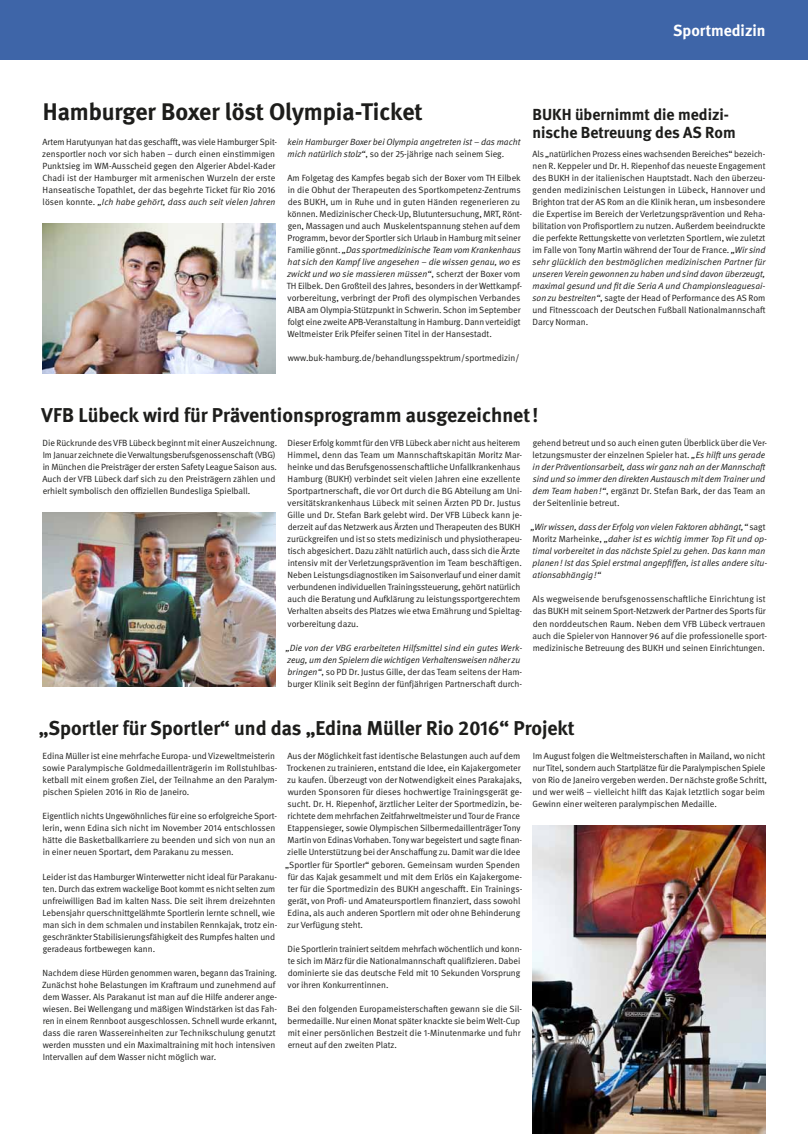
<style>
.page{position:relative;width:808px;height:1134px;background:#fff}
.page>*{position:absolute;margin:0;border:0;box-sizing:border-box;transform-origin:0 0}
.t1{font:700 24px "DGUV Meta";letter-spacing:-.005em;color:#1d1d1b}
.t2{font:700 20px "DGUV Meta";color:#1d1d1b}
.t3{font:700 16px/18px "DGUV Meta";color:#1d1d1b}
.t4{font:700 16px "DGUV Meta";color:#fff}
.t5{font:9px/12px "DGUV Meta";color:#1d1d1b}
.t6{font:italic 9px/12.1px "DGUV Meta";color:#1d1d1b}
.s1{font-style:italic}
.s2{font-style:normal}
</style>
<div class="page">
<div style="left:0;top:0;width:808px;height:60px;background:#3e65a8"></div>
<img style="left:43px;top:512px;width:232px;height:175px">
<img style="left:532px;top:825px;width:233px;height:309px">
<img style="left:43px;top:223px;width:232px;height:150px">
<h3 class="t4" style="left:673px;top:21px;width:94px">Sportmedizin</h3>
<h1 class="t1" style="left:43px;top:98px;width:381px">Hamburger Boxer löst Olympia-Ticket</h1>
<p class="t5" style="left:42px;top:136px;width:236px">Artem Harutyunyan hat das geschafft, was viele Hamburger Spit&shy;zensportler noch vor sich haben – durch einen einstimmigen Punktsieg im WM-Ausscheid gegen den Algerier Abdel-Kader Chadi ist der Hamburger mit armenischen Wurzeln der erste Hanseatische Topathlet, der das begehrte Ticket für Rio 2016 lösen konnte. <span class="s1">„Ich habe gehört, dass auch seit vielen Jahren</span></p>
<p class="t6" style="left:288px;top:136px;width:234px">kein Hamburger Boxer bei Olympia angetreten ist – das macht mich natürlich stolz“<span class="s2">, so der 25-jährige nach seinem Sieg.</span></p>
<p class="t5" style="left:287px;top:172px;width:237px">Am Folgetag des Kampfes begab sich der Boxer vom TH Eilbek in die Obhut der Therapeuten des Sportkompetenz-Zentrums des BUKH, um in Ruhe und in guten Händen regenerieren zu können. Medizinischer Check-Up, Blutuntersuchung, MRT, Rönt&shy;gen, Massagen und auch Muskelentspannung stehen auf dem Programm, bevor der Sportler sich Urlaub in Hamburg mit seiner Familie gönnt. <span class="s1">„Das sportmedizinische Team vom Krankenhaus hat sich den Kampf live angesehen – die wissen genau, wo es zwickt und wo sie massieren müssen“</span>, scherzt der Boxer vom TH Eilbek. Den Großteil des Jahres, besonders in der Wettkampf&shy;vorbereitung, verbringt der Profi des olympischen Verbandes AIBA am Olympia-Stützpunkt in Schwerin. Schon im September folgt eine zweite APB-Veranstaltung in Hamburg. Dann verteidigt Weltmeister Erik Pfeifer seinen Titel in der Hansestadt.</p>
<p class="t5" style="left:288px;top:353px;width:233px">www.buk-hamburg.de/behandlungsspektrum/sportmedizin/</p>
<h3 class="t3" style="left:532px;top:106px;width:205px">BUKH übernimmt die medizi&shy;nische Betreuung des AS Rom</h3>
<p class="t5" style="left:532px;top:148px;width:235px;text-align:justify">Als „natürlichen Prozess eines wachsenden Bereiches“ bezeich&shy;nen R. Keppeler und Dr. H. Riepenhof das neueste Engagement des BUKH in der italienischen Hauptstadt. Nach den überzeu&shy;genden medizinischen Leistungen in Lübeck, Hannover und Brighton trat der AS Rom an die Klinik heran, um insbesondere die Expertise im Bereich der Verletzungsprävention und Reha&shy;bilitation von Profisportlern zu nutzen. Außerdem beeindruckte die perfekte Rettungskette von verletzten Sportlern, wie zuletzt im Falle von Tony Martin während der Tour de France. <span class="s1">„Wir sind sehr glücklich den bestmöglichen medizinischen Partner für unseren Verein gewonnen zu haben und sind davon überzeugt, maximal gesund und fit die Seria A und Championsleaguesai&shy;son zu bestreiten“</span>, sagte der Head of Performance des AS Rom und Fitnesscoach der Deutschen Fußball Nationalmannschaft Darcy Norman.</p>
<h2 class="t2" style="left:42px;top:403px;width:498px">VFB Lübeck wird für Präventionsprogramm ausgezeichnet !</h2>
<p class="t5" style="left:42px;top:437px;width:236px">Die Rückrunde des VFB Lübeck beginnt mit einer Auszeichnung.<br>Im Januar zeichnete die Verwaltungsberufsgenossenschaft (VBG) in München die Preisträger der ersten Safety League Saison aus.<br>Auch der VFB Lübeck darf sich zu den Preisträgern zählen und erhielt symbolisch den offiziellen Bundesliga Spielball.</p>
<p class="t5" style="left:287px;top:437px;width:236px">Dieser Erfolg kommt für den VFB Lübeck aber nicht aus heiterem Himmel, denn das Team um Mannschaftskapitän Moritz Mar&shy;heinke und das Berufsgenossenschaftliche Unfallkrankenhaus Hamburg (BUKH) verbindet seit vielen Jahren eine exzellente Sportpartnerschaft, die vor Ort durch die BG Abteilung am Uni&shy;versitätskrankenhaus Lübeck mit seinen Ärzten PD Dr. Justus Gille und Dr. Stefan Bark gelebt wird. Der VFB Lübeck kann je&shy;derzeit auf das Netzwerk aus Ärzten und Therapeuten des BUKH zurückgreifen und ist so stets medizinisch und physiotherapeu&shy;tisch abgesichert. Dazu zählt natürlich auch, dass sich die Ärzte intensiv mit der Verletzungsprävention im Team beschäftigen.<br>Neben Leistungsdiagnostiken im Saisonverlauf und einer damit verbundenen individuellen Trainingssteuerung, gehört natürlich auch die Beratung und Aufklärung zu leistungssportgerechtem Verhalten abseits des Platzes wie etwa Ernährung und Spieltag&shy;vorbereitung dazu.</p>
<p class="t6" style="left:286px;top:642px;width:238px">„Die von der VBG erarbeiteten Hilfsmittel sind ein gutes Werk&shy;zeug, um den Spielern die wichtigen Verhaltensweisen näher zu bringen“<span class="s2">, so PD Dr. Justus Gille, der das Team seitens der Ham&shy;burger Klinik seit Beginn der fünfjährigen Partnerschaft durch-</span></p>
<p class="t5" style="left:533px;top:437px;width:236px">gehend betreut und so auch einen guten Überblick über die Ver&shy;letzungsmuster der einzelnen Spieler hat. <span class="s1">„Es hilft uns gerade in der Präventionsarbeit, dass wir ganz nah an der Mannschaft sind und so immer den direkten Austausch mit dem Trainer und dem Team haben !“</span>, ergänzt Dr. Stefan Bark, der das Team an der Seitenlinie betreut.</p>
<p class="t6" style="left:531px;top:521px;width:238px">„Wir wissen, dass der Erfolg von vielen Faktoren abhängt,“ <span class="s2">sagt Moritz Marheinke,</span> „daher ist es wichtig immer Top Fit und op&shy;timal vorbereitet in das nächste Spiel zu gehen. Das kann man planen ! Ist das Spiel erstmal angepfiffen, ist alles andere situ&shy;ationsabhängig !“</p>
<p class="t5" style="left:532px;top:593px;width:236px">Als wegweisende berufsgenossenschaftliche Einrichtung ist das BUKH mit seinem Sport-Netzwerk der Partner des Sports für den norddeutschen Raum. Neben dem VFB Lübeck vertrauen auch die Spieler von Hannover 96 auf die professionelle sport&shy;medizinische Betreuung des BUKH und seinen Einrichtungen.</p>
<h2 class="t2" style="left:39px;top:716px;width:537px">„Sportler für Sportler“ und das „Edina Müller Rio 2016“ Projekt</h2>
<p class="t5" style="left:43px;top:750px;width:236px">Edina Müller ist eine mehrfache Europa- und Vizeweltmeisterin sowie Paralympische Goldmedaillenträgerin im Rollstuhlbas&shy;ketball mit einem großen Ziel, der Teilnahme an den Paralym&shy;pischen Spielen 2016 in Rio de Janeiro.</p>
<p class="t5" style="left:43px;top:810px;width:236px">Eigentlich nichts Ungewöhnliches für eine so erfolgreiche Sport&shy;lerin, wenn Edina sich nicht im November 2014 entschlossen hätte die Basketballkarriere zu beenden und sich von nun an in einer neuen Sportart, dem Parakanu zu messen.</p>
<p class="t5" style="left:43px;top:871px;width:236px">Leider ist das Hamburger Winterwetter nicht ideal für Parakanu&shy;ten. Durch das extrem wackelige Boot kommt es nicht selten zum unfreiwilligen Bad im kalten Nass. Die seit ihrem dreizehnten Lebensjahr querschnittgelähmte Sportlerin lernte schnell, wie man sich in dem schmalen und instabilen Rennkajak, trotz ein&shy;geschränkter Stabilisierungsfähigkeit des Rumpfes halten und geradeaus fortbewegen kann.</p>
<p class="t5" style="left:42px;top:967px;width:237px">Nachdem diese Hürden genommen waren, begann das Training.<br>Zunächst hohe Belastungen im Kraftraum und zunehmend auf dem Wasser. Als Parakanut ist man auf die Hilfe anderer ange&shy;wiesen. Bei Wellengang und mäßigen Windstärken ist das Fah&shy;ren in einem Rennboot ausgeschlossen. Schnell wurde erkannt, dass die raren Wassereinheiten zur Technikschulung genutzt werden mussten und ein Maximaltraining mit hoch intensiven Intervallen auf dem Wasser nicht möglich war.</p>
<p class="t5" style="left:285px;top:750px;width:239px">Aus der Möglichkeit fast identische Belastungen auch auf dem Trockenen zu trainieren, entstand die Idee, ein Kajakergometer zu kaufen. Überzeugt von der Notwendigkeit eines Parakajaks, wurden Sponsoren für dieses hochwertige Trainingsgerät ge&shy;sucht. Dr. H. Riepenhof, ärztlicher Leiter der Sportmedizin, be&shy;richtete dem mehrfachen Zeitfahrweltmeister und Tour de France Etappensieger, sowie Olympischen Silbermedaillenträger Tony Martin von Edinas Vorhaben. Tony war begeistert und sagte finan&shy;zielle Unterstützung bei der Anschaffung zu. Damit war die Idee „Sportler für Sportler“ geboren. Gemeinsam wurden Spenden für das Kajak gesammelt und mit dem Erlös ein Kajakergome&shy;ter für die Sportmedizin des BUKH angeschafft. Ein Trainings&shy;gerät, von Profi- und Amateursportlern finanziert, dass sowohl Edina, als auch anderen Sportlern mit oder ohne Behinderung zur Verfügung steht.</p>
<p class="t5" style="left:288px;top:943px;width:236px">Die Sportlerin trainiert seitdem mehrfach wöchentlich und konn&shy;te sich im März für die Nationalmannschaft qualifizieren. Dabei dominierte sie das deutsche Feld mit 10 Sekunden Vorsprung vor ihren Konkurrentinnen.</p>
<p class="t5" style="left:288px;top:1003px;width:236px">Bei den folgenden Europameisterschaften gewann sie die Sil&shy;bermedaille. Nur einen Monat später knackte sie beim Welt-Cup mit einer persönlichen Bestzeit die 1-Minutenmarke und fuhr erneut auf den zweiten Platz.</p>
<p class="t5" style="left:532px;top:750px;width:236px">Im August folgen die Weltmeisterschaften in Mailand, wo nicht nur Titel, sondern auch Startplätze für die Paralympischen Spiele von Rio de Janeiro vergeben werden. Der nächste große Schritt, und wer weiß – vielleicht hilft das Kajak letztlich sogar beim Gewinn einer weiteren paralympischen Medaille.</p>
</div>
